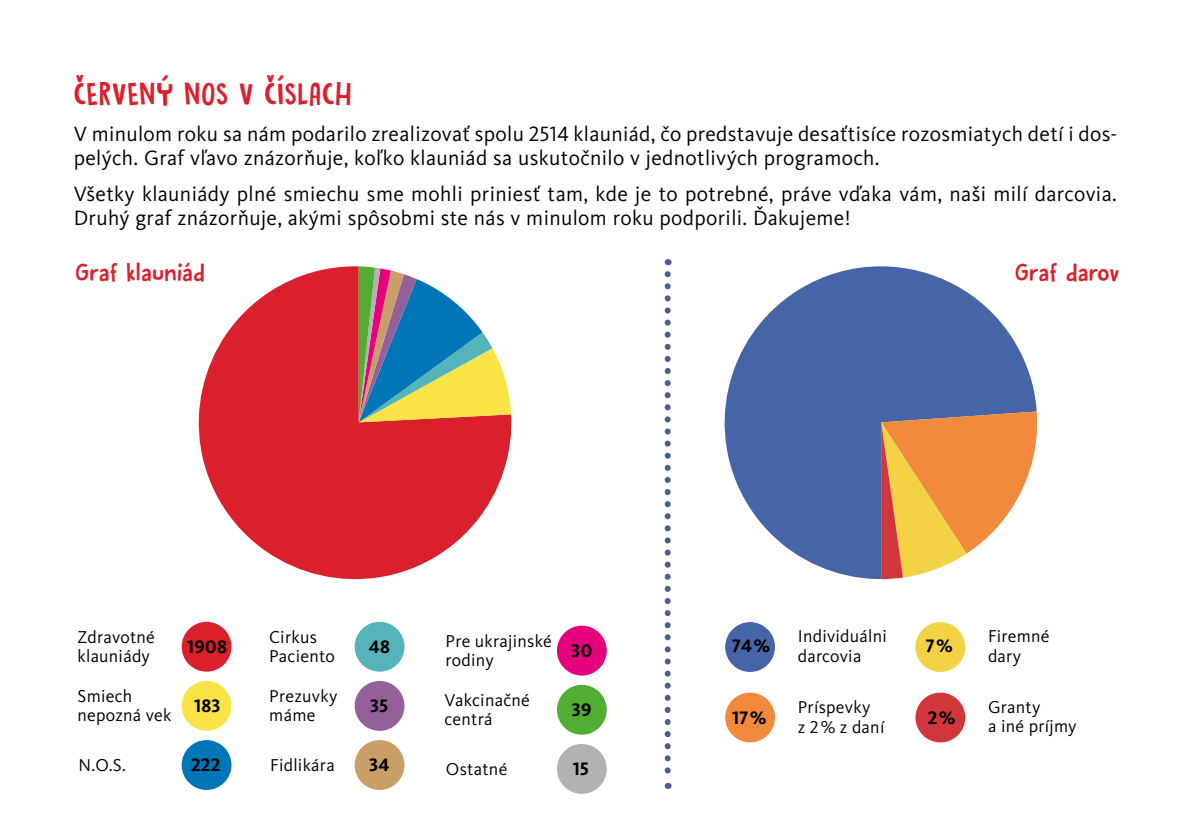
<style>
.page{position:relative;width:1191px;height:840px;background:#fff}
.page>*{position:absolute;margin:0;border:0;box-sizing:border-box;transform-origin:0 0}
.t1{font:28px "Butterfly Ball";letter-spacing:.035em;color:#db202d}
.t2{font:21.4px/24px "Kievit Pro";letter-spacing:.015em;color:#000}
.t3{font:21.4px "Butterfly Ball";letter-spacing:.045em;color:#db202d}
.t4{font:700 18.6px "Kievit Pro";letter-spacing:.015em;color:#000}
.t5{font:17.8px/19.6px "Kievit Pro";letter-spacing:.015em;color:#000}
</style>
<div class="page">
<svg style="left:198px;top:266px;width:314px;height:314px;fill:#db202d"></svg>
<svg style="left:359px;top:266px;width:153px;height:156px"></svg>
<div style="left:186px;top:626px;width:41px;height:40px;background:#db202d;border-radius:50%"></div>
<div style="left:182px;top:621px;width:49px;height:50px;border:9px solid #db202d;border-radius:50%"></div>
<div style="left:186px;top:685px;width:41px;height:41px;background:#fae445;border-radius:50%"></div>
<div style="left:182px;top:680px;width:49px;height:50px;border:9px solid #fae445;border-radius:50%"></div>
<div style="left:186px;top:744px;width:41px;height:41px;background:#0075b7;border-radius:50%"></div>
<div style="left:182px;top:739px;width:49px;height:50px;border:9px solid #0075b7;border-radius:50%"></div>
<div style="left:359px;top:626px;width:41px;height:40px;background:#55b4b9;border-radius:50%"></div>
<div style="left:355px;top:621px;width:49px;height:50px;border:9px solid #55b4b9;border-radius:50%"></div>
<div style="left:359px;top:685px;width:41px;height:41px;background:#95609a;border-radius:50%"></div>
<div style="left:355px;top:680px;width:49px;height:50px;border:9px solid #95609a;border-radius:50%"></div>
<div style="left:359px;top:744px;width:41px;height:41px;background:#ca9e67;border-radius:50%"></div>
<div style="left:355px;top:739px;width:49px;height:50px;border:9px solid #ca9e67;border-radius:50%"></div>
<div style="left:561px;top:748px;width:41px;height:41px;background:#b3b2b2;border-radius:50%"></div>
<div style="left:557px;top:743px;width:50px;height:50px;border:9px solid #b3b2b2;border-radius:50%"></div>
<div style="left:561px;top:629px;width:41px;height:41px;background:#e6007d;border-radius:50%"></div>
<div style="left:557px;top:625px;width:50px;height:50px;border:9px solid #e6007d;border-radius:50%"></div>
<div style="left:561px;top:689px;width:41px;height:40px;background:#52ae32;border-radius:50%"></div>
<div style="left:557px;top:684px;width:50px;height:50px;border:9px solid #52ae32;border-radius:50%"></div>
<svg style="left:724px;top:266px;width:313px;height:314px;fill:#4665a6"></svg>
<svg style="left:881px;top:410px;width:157px;height:170px"></svg>
<div style="left:729px;top:626px;width:41px;height:41px;background:#4665a6;border-radius:50%"></div>
<div style="left:725px;top:621px;width:50px;height:50px;border:9px solid #4665a6;border-radius:50%"></div>
<div style="left:729px;top:696px;width:41px;height:41px;background:#f18a3d;border-radius:50%"></div>
<div style="left:725px;top:692px;width:50px;height:50px;border:9px solid #f18a3d;border-radius:50%"></div>
<div style="left:920px;top:626px;width:40px;height:41px;background:#f3d246;border-radius:50%"></div>
<div style="left:915px;top:621px;width:50px;height:50px;border:9px solid #f3d246;border-radius:50%"></div>
<div style="left:920px;top:696px;width:40px;height:41px;background:#d0363b;border-radius:50%"></div>
<div style="left:915px;top:692px;width:50px;height:50px;border:9px solid #d0363b;border-radius:50%"></div>
<svg style="left:664px;top:274px;width:6px;height:514px"></svg>
<h1 class="t1" style="left:74px;top:73px;width:279px">ČERVENÝ NOS V ČÍSLACH</h1>
<p class="t2" style="left:74px;top:121px;width:1042px">V minulom roku sa nám podarilo zrealizovať spolu 2514 klauniád, čo predstavuje desaťtisíce rozosmiatych detí i dos&shy;pelých. Graf vľavo znázorňuje, koľko klauniád sa uskutočnilo v jednotlivých programoch.</p>
<p class="t2" style="left:74px;top:181px;width:1044px">Všetky klauniády plné smiechu sme mohli priniesť tam, kde je to potrebné, práve vďaka vám, naši milí darcovia.<br>Druhý graf znázorňuje, akými spôsobmi ste nás v minulom roku podporili. Ďakujeme!</p>
<p class="t3" style="left:75px;top:257px;width:131px">Graf klauniád</p>
<p class="t3" style="left:1015px;top:257px;width:106px">Graf darov</p>
<p class="t5" style="left:77px;top:626px;width:79px">Zdravotné klauniády</p>
<p class="t4" style="left:187px;top:635px;width:41px">1908</p>
<p class="t5" style="left:77px;top:685px;width:96px">Smiech nepozná vek</p>
<p class="t5" style="left:78px;top:754px;width:49px">N.O.S.</p>
<p class="t4" style="left:191px;top:753px;width:31px">222</p>
<p class="t4" style="left:194px;top:694px;width:28px">183</p>
<p class="t5" style="left:269px;top:626px;width:67px">Cirkus<br>Paciento</p>
<p class="t4" style="left:369px;top:635px;width:23px">48</p>
<p class="t5" style="left:269px;top:685px;width:70px">Prezuvky máme</p>
<p class="t4" style="left:370px;top:694px;width:20px">35</p>
<p class="t5" style="left:270px;top:754px;width:66px">Fidlikára</p>
<p class="t4" style="left:369px;top:753px;width:22px">34</p>
<p class="t5" style="left:446px;top:758px;width:63px">Ostatné</p>
<p class="t4" style="left:573px;top:757px;width:18px">15</p>
<p class="t5" style="left:445px;top:630px;width:108px">Pre ukrajinské rodiny</p>
<p class="t4" style="left:571px;top:639px;width:22px">30</p>
<p class="t5" style="left:444px;top:689px;width:87px">Vakcinačné centrá</p>
<p class="t4" style="left:572px;top:698px;width:21px">39</p>
<p class="t4" style="left:732px;top:634px;width:39px">74 %</p>
<p class="t4" style="left:732px;top:706px;width:36px">17 %</p>
<p class="t5" style="left:797px;top:626px;width:91px">Individuálni darcovia</p>
<p class="t5" style="left:797px;top:697px;width:88px">Príspevky<br>z 2 % z daní</p>
<p class="t4" style="left:926px;top:634px;width:28px">7 %</p>
<p class="t4" style="left:927px;top:706px;width:29px">2 %</p>
<p class="t5" style="left:988px;top:626px;width:63px">Firemné dary</p>
<p class="t5" style="left:988px;top:696px;width:90px">Granty<br>a iné príjmy</p>
</div>
